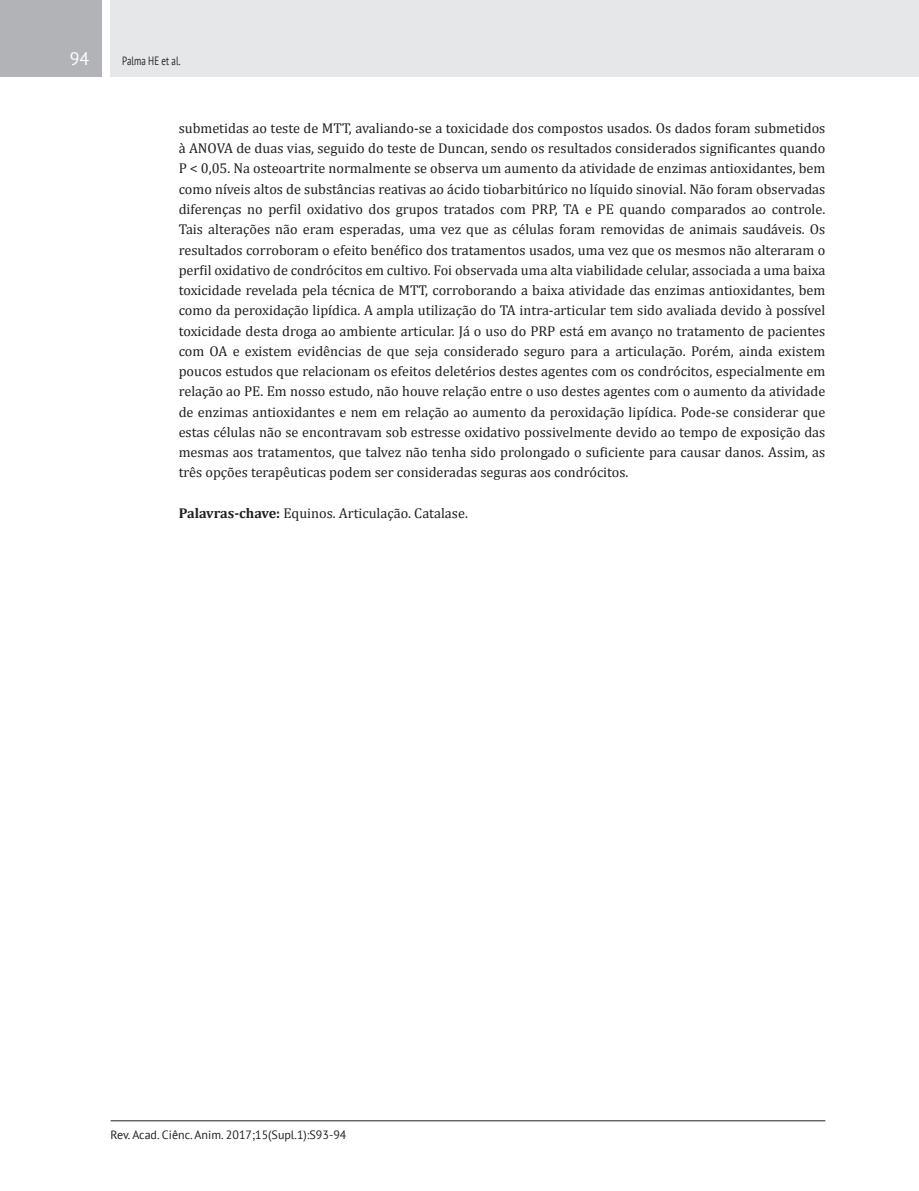
<style>
.page{position:relative;width:919px;height:1191px;background:#fff}
.page>*{position:absolute;margin:0;border:0;box-sizing:border-box;transform-origin:0 0}
.Número_de_páginas{font:18px "PT Sans";color:#fff}
.Texto_-_Resumo{font:14.25px/20.2px "Cambria";color:#231f20;text-align:justify}
.Rodapé{font:12px "PT Sans";color:#231f20}
.Cabeçalho{font:12px "PT Sans";color:#231f20;scale:.75 1}
.s1{font-weight:700}
</style>
<div class="page">
<div style="left:111px;top:0;width:807px;height:77px;background:#e6e7e9"></div>
<div style="left:0;top:0;width:102px;height:77px;background:#b2b3b7"></div>
<hr style="left:111px;top:1120px;width:714px;height:1px;background:#231f20">
<p class="Número_de_páginas" style="left:70px;top:47px;width:21px">94</p>
<p class="Cabeçalho" style="left:122px;top:53px;width:79px">Palma HE et al.</p>
<p class="Texto_-_Resumo" style="left:179px;top:118px;width:648px">submetidas ao teste de MTT, avaliando-se a toxicidade dos compostos usados. Os dados foram submetidos à ANOVA de duas vias, seguido do teste de Duncan, sendo os resultados considerados significantes quando P &lt; 0,05. Na osteoartrite normalmente se observa um aumento da atividade de enzimas antioxidantes, bem como níveis altos de substâncias reativas ao ácido tiobarbitúrico no líquido sinovial. Não foram observadas diferenças no perfil oxidativo dos grupos tratados com PRP, TA e PE quando comparados ao controle.<br>Tais alterações não eram esperadas, uma vez que as células foram removidas de animais saudáveis. Os resultados corroboram o efeito benéfico dos tratamentos usados, uma vez que os mesmos não alteraram o perfil oxidativo de condrócitos em cultivo. Foi observada uma alta viabilidade celular, associada a uma baixa toxicidade revelada pela técnica de MTT, corroborando a baixa atividade das enzimas antioxidantes, bem como da peroxidação lipídica. A ampla utilização do TA intra-articular tem sido avaliada devido à possível toxicidade desta droga ao ambiente articular. Já o uso do PRP está em avanço no tratamento de pacientes com OA e existem evidências de que seja considerado seguro para a articulação. Porém, ainda existem poucos estudos que relacionam os efeitos deletérios destes agentes com os condrócitos, especialmente em relação ao PE. Em nosso estudo, não houve relação entre o uso destes agentes com o aumento da atividade de enzimas antioxidantes e nem em relação ao aumento da peroxidação lipídica. Pode-se considerar que estas células não se encontravam sob estresse oxidativo possivelmente devido ao tempo de exposição das mesmas aos tratamentos, que talvez não tenha sido prolongado o suficiente para causar danos. Assim, as três opções terapêuticas podem ser consideradas seguras aos condrócitos.</p>
<p class="Texto_-_Resumo" style="left:179px;top:503px;width:291px"><span class="s1">Palavras-chave:</span> Equinos. Articulação. Catalase.</p>
<p class="Rodapé" style="left:111px;top:1126px;width:237px">Rev. Acad. Ciênc. Anim. 2017;15(Supl.1):S93-94</p>
</div>
